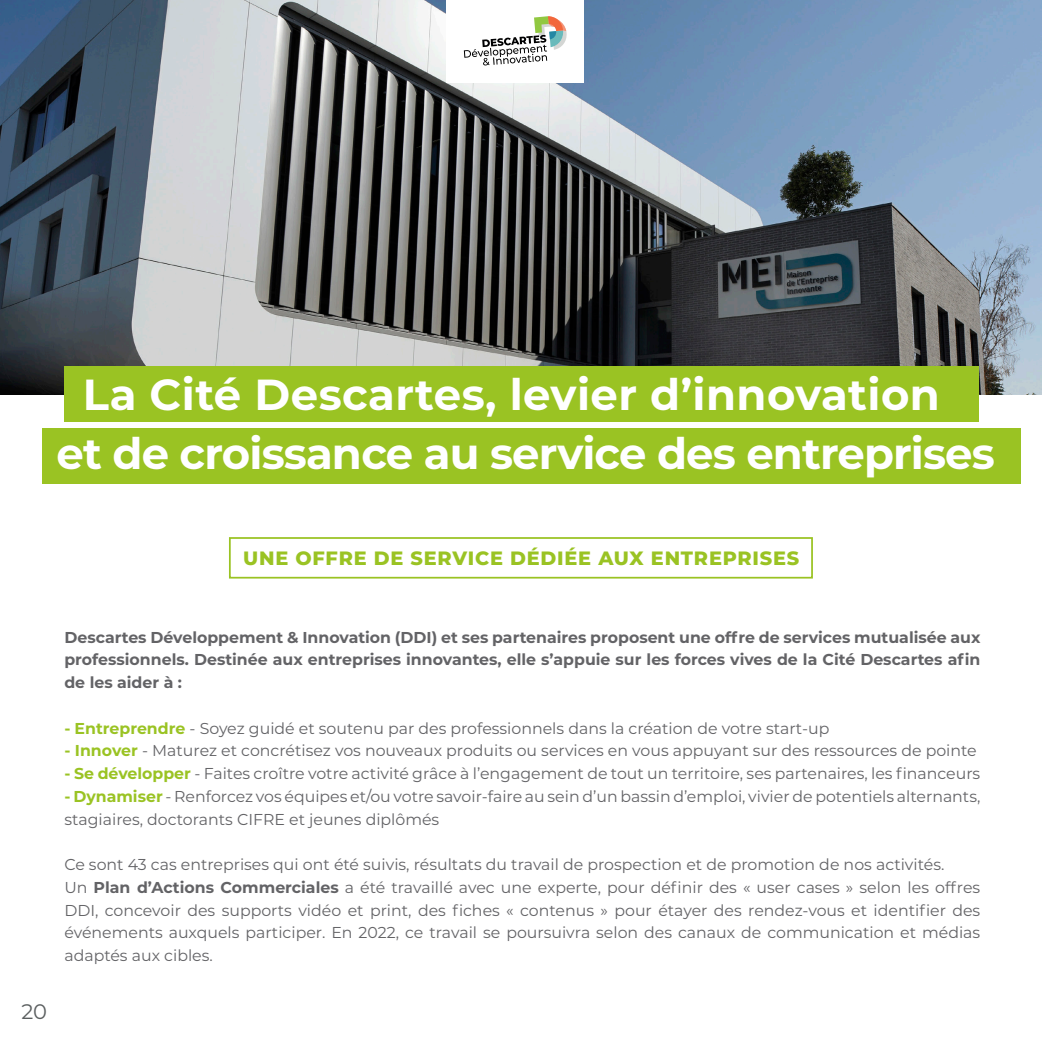
<style>
.page{position:relative;width:1042px;height:1042px;background:#fff}
.page>*{position:absolute;margin:0;border:0;box-sizing:border-box;transform-origin:0 0}
.t1{font:700 43.4px "Montserrat";letter-spacing:-.015em;color:#fff}
.t2{font:700 43.4px "Montserrat";letter-spacing:.01em;color:#fff}
.t3{font:21px "Montserrat";color:#5b5f60}
.t4{font:800 19.25px "Montserrat";letter-spacing:.04em;color:#9ac323}
.t5{font:15.75px/22.8px "Montserrat";color:#636366}
.t6{font:700 15.75px/22.8px "Montserrat";color:#636366;text-align:justify}
.s1{font-weight:700;color:#9ac323}
.s2{font-weight:700}
</style>
<div class="page">
<img style="left:0;top:0;width:1042px;height:394px">
<div style="left:64px;top:366px;width:915px;height:56px;background:#9ac323"></div>
<div style="left:42px;top:428px;width:978px;height:55px;background:#9ac323"></div>
<div style="left:229px;top:537px;width:584px;height:41px;border:2px solid #9ac323"></div>
<div style="left:446px;top:0;width:138px;height:82px;background:#fff"></div>
<svg style="left:464px;top:16px;width:103px;height:50px"></svg>
<p class="t2" style="left:83px;top:363px;width:858px">La Cité Descartes, levier d’innovation</p>
<p class="t1" style="left:57px;top:422px;width:939px">et de croissance au service des entreprises</p>
<p class="t4" style="left:243px;top:544px;width:557px">UNE OFFRE DE SERVICE DÉDIÉE AUX ENTREPRISES</p>
<h2 class="t3" style="left:21px;top:997px;width:27px">20</h2>
<p class="t6" style="left:64px;top:625px;width:917px">Descartes Développement &amp; Innovation (DDI) et ses partenaires proposent une offre de services mutualisée aux professionnels. Destinée aux entreprises innovantes, elle s’appuie sur les forces vives de la Cité Descartes afin de les aider à :</p>
<p class="t5" style="left:64px;top:716px;width:766px"><span class="s1">- Entreprendre</span> - Soyez guidé et soutenu par des professionnels dans la création de votre start-up</p>
<p class="t5" style="left:64px;top:739px;width:914px"><span class="s1">- Innover</span> - Maturez et concrétisez vos nouveaux produits ou services en vous appuyant sur des ressources de pointe</p>
<p class="t5" style="left:64px;top:761px;width:917px"><span class="s1">- Se développer</span> - Faites croître votre activité grâce à l’engagement de tout un territoire, ses partenaires, les financeurs</p>
<p class="t5" style="left:64px;top:784px;width:917px"><span class="s1">- Dynamiser</span> - Renforcez vos équipes et/ou votre savoir-faire au sein d’un bassin d’emploi, vivier de potentiels alternants, stagiaires, doctorants CIFRE et jeunes diplômés</p>
<p class="t5" style="left:64px;top:852px;width:881px">Ce sont 43 cas entreprises qui ont été suivis, résultats du travail de prospection et de promotion de nos activités.</p>
<p class="t5" style="left:64px;top:875px;width:917px;text-align:justify">Un <span class="s2">Plan d’Actions Commerciales</span> a été travaillé avec une experte, pour définir des « user cases » selon les offres DDI, concevoir des supports vidéo et print, des fiches « contenus » pour étayer des rendez-vous et identifier des événements auxquels participer. En 2022, ce travail se poursuivra selon des canaux de communication et médias adaptés aux cibles.</p>
</div>
